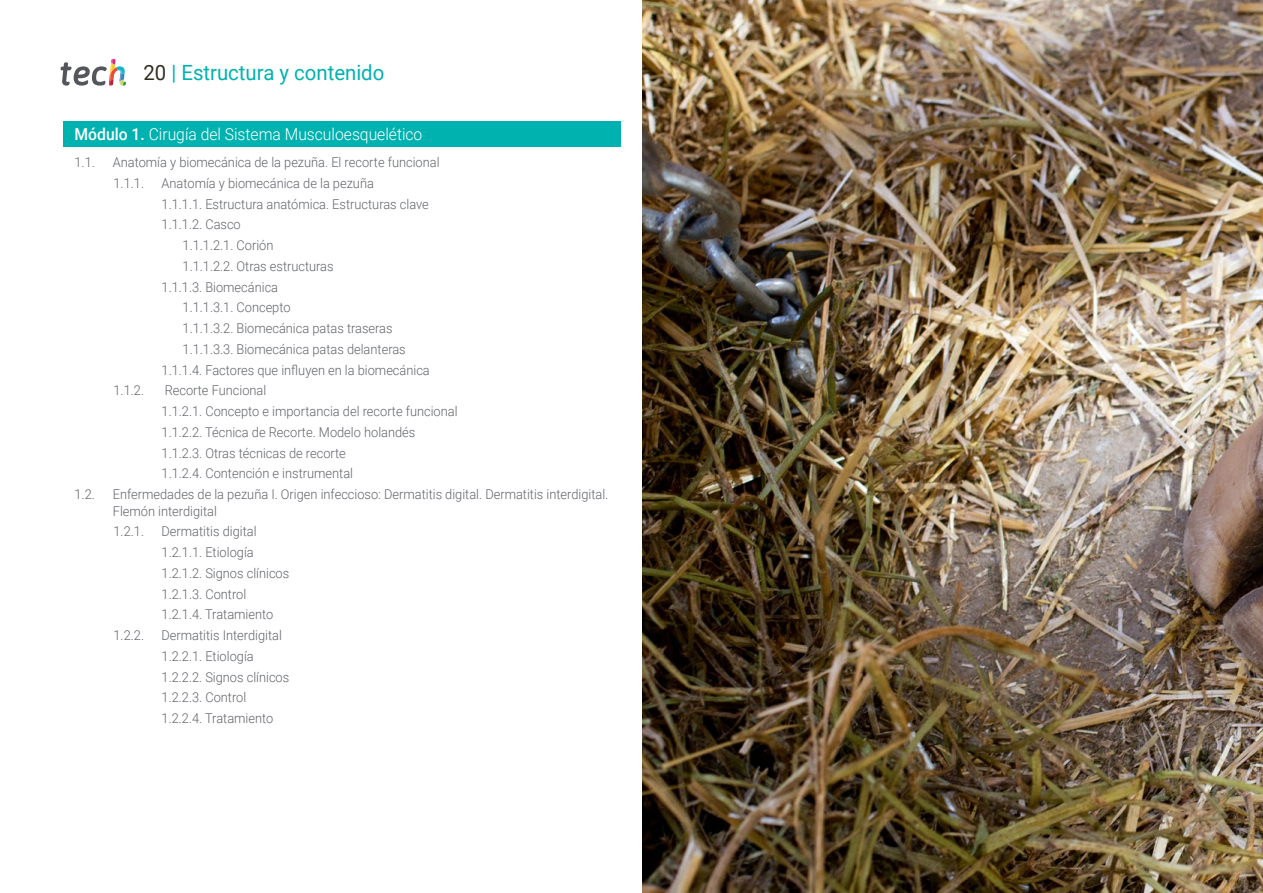
<style>
.page{position:relative;width:1263px;height:893px;background:#fff}
.page>*{position:absolute;margin:0;border:0;box-sizing:border-box;transform-origin:0 0}
.t1{font:21px "Roboto";color:#00b2af}
.t2{font:300 16.5px "Roboto";color:#fff;scale:.95 1}
.t3{font:300 13.5px/20.7px "Roboto";color:#61646a;scale:.95 1}
.s1{color:#312e20}
.s2{font-weight:500}
</style>
<div class="page">
<div style="left:63px;top:121px;width:558px;height:25px;background:#00b2af"></div>
<img style="left:642px;top:0;width:621px;height:893px">
<svg style="left:61px;top:59px;width:65px;height:27px"></svg>
<h1 class="t1" style="left:144px;top:57px;width:242px"><span class="s1">20</span> | Estructura y contenido</h1>
<p class="t2" style="left:75px;top:123px;width:368px"><span class="s2">Módulo 1.</span> Cirugía del Sistema Musculoesquelético</p>
<p class="t3" style="left:75px;top:151px;width:23px">1.1.</p>
<p class="t3" style="left:113px;top:151px;width:345px">Anatomía y biomecánica de la pezuña. El recorte funcional<br>1.1.1.</p>
<p class="t3" style="left:162px;top:172px;width:225px">Anatomía y biomecánica de la pezuña</p>
<p class="t3" style="left:162px;top:193px;width:283px">1.1.1.1. Estructura anatómica. Estructuras clave</p>
<p class="t3" style="left:162px;top:214px;width:85px">1.1.1.2. Casco</p>
<p class="t3" style="left:183px;top:234px;width:97px">1.1.1.2.1. Corión</p>
<p class="t3" style="left:183px;top:255px;width:161px">1.1.1.2.2. Otras estructuras</p>
<p class="t3" style="left:162px;top:276px;width:124px">1.1.1.3. Biomecánica</p>
<p class="t3" style="left:183px;top:297px;width:115px">1.1.1.3.1. Concepto</p>
<p class="t3" style="left:183px;top:317px;width:223px">1.1.1.3.2. Biomecánica patas traseras</p>
<p class="t3" style="left:183px;top:338px;width:236px">1.1.1.3.3. Biomecánica patas delanteras</p>
<p class="t3" style="left:162px;top:359px;width:284px">1.1.1.4. Factores que influyen en la biomecánica</p>
<p class="t3" style="left:114px;top:380px;width:34px">1.1.2.</p>
<p class="t3" style="left:162px;top:380px;width:313px">Recorte Funcional<br>1.1.2.1. Concepto e importancia del recorte funcional 1.1.2.2. Técnica de Recorte. Modelo holandés 1.1.2.3. Otras técnicas de recorte<br>1.1.2.4. Contención e instrumental</p>
<p class="t3" style="left:75px;top:483px;width:23px">1.2.</p>
<p class="t3" style="left:113px;top:486px;width:523px;line-height:16.5px">Enfermedades de la pezuña I. Origen infeccioso: Dermatitis digital. Dermatitis interdigital.<br>Flemón interdigital</p>
<p class="t3" style="left:114px;top:521px;width:34px">1.2.1.</p>
<p class="t3" style="left:162px;top:521px;width:136px">Dermatitis digital<br>1.2.1.1. Etiología<br>1.2.1.2. Signos clínicos<br>1.2.1.3. Control<br>1.2.1.4. Tratamiento</p>
<p class="t3" style="left:114px;top:624px;width:34px">1.2.2.</p>
<p class="t3" style="left:162px;top:624px;width:136px">Dermatitis Interdigital<br>1.2.2.1. Etiología<br>1.2.2.2. Signos clínicos<br>1.2.2.3. Control<br>1.2.2.4. Tratamiento</p>
</div>
